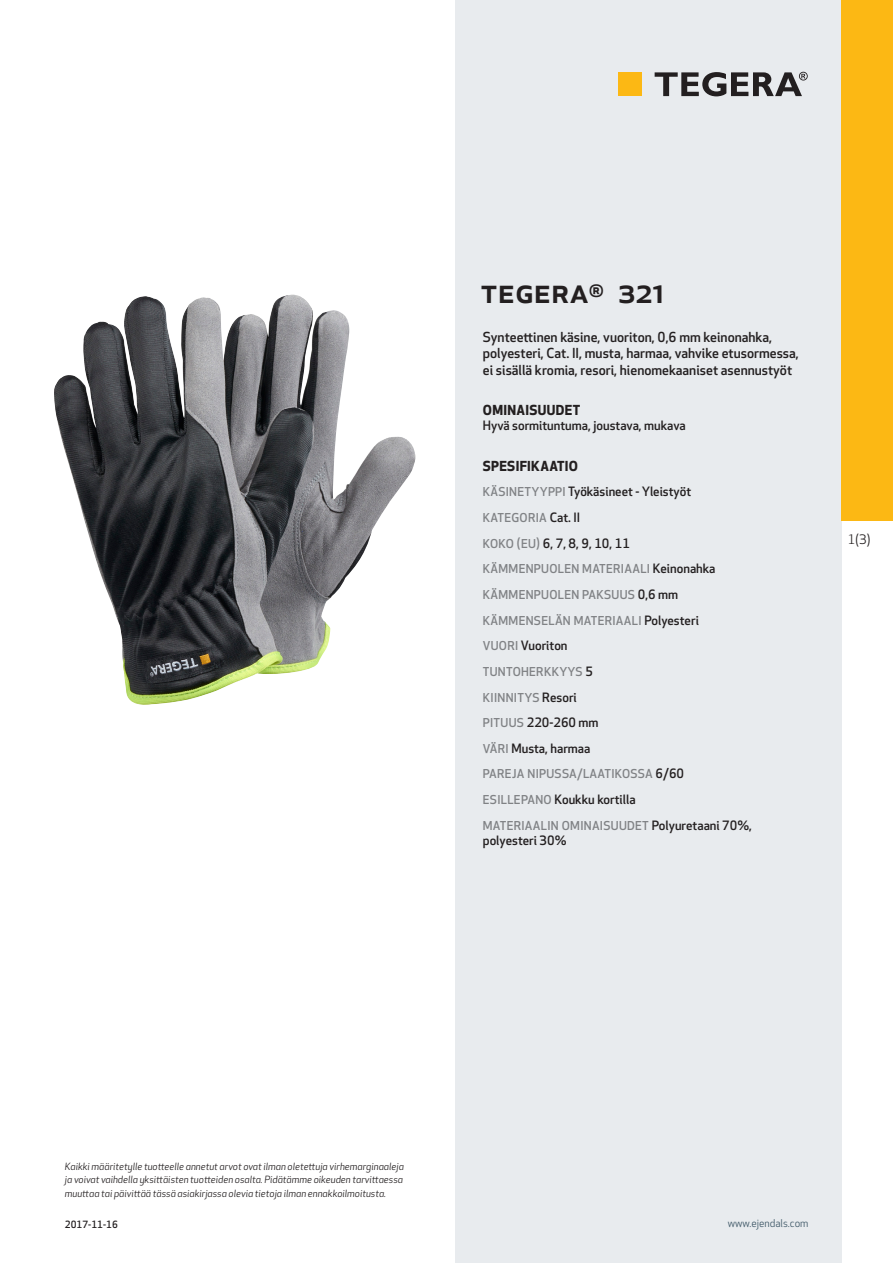
<style>
.page{position:relative;width:893px;height:1263px;background:#fff}
.page>*{position:absolute;margin:0;border:0;box-sizing:border-box;transform-origin:0 0}
.prodname{font:500 34.5px "Apex New";color:#231f20}
.Funktion_body{font:500 13.5px/16.5px "Apex New";color:#231f20}
.Funktion_body-2{font:700 13.5px "Apex New";letter-spacing:.025em;color:#231f20}
.t1{font:12.75px "Apex New";color:#231f20}
.Funktion_body-3{font:500 12.6px "Apex New";color:#231f20}
.Funktion_body-4{font:500 12px "Apex New";letter-spacing:.025em;color:#808285}
.t2{font:10.5px "Apex New";color:#405968}
.t3{font:italic 9.75px/13.5px "Apex New";color:#231f20;text-align:justify}
.Sidfot_datum{font:500 9.75px "Apex New";color:#231f20}
.s1{font-size:12px;color:#808285}
.s2{font-size:12.6px;color:#231f20}
</style>
<div class="page">
<div style="left:455px;top:0;width:387px;height:1263px;background:#e8ebee"></div>
<div style="left:842px;top:0;width:51px;height:520px;background:#fcb814"></div>
<img style="left:54px;top:295px;width:318px;height:410px">
<div style="left:618px;top:72px;width:24px;height:24px;background:#fcb814"></div>
<svg style="left:655px;top:72px;width:153px;height:24px"></svg>
<p class="prodname" style="left:480px;top:267px;width:186px">TEGERA<sup>®</sup> 321</p>
<p class="Funktion_body" style="left:483px;top:328px;width:318px">Synteettinen käsine, vuoriton, 0,6 mm keinonahka, polyesteri, Cat. II, musta, harmaa, vahvike etusormessa, ei sisällä kromia, resori, hienomekaaniset asennustyöt</p>
<p class="Funktion_body-2" style="left:483px;top:400px;width:99px">OMINAISUUDET</p>
<p class="Funktion_body-3" style="left:483px;top:417px;width:204px">Hyvä sormituntuma, joustava, mukava</p>
<p class="Funktion_body-2" style="left:483px;top:456px;width:97px">SPESIFIKAATIO</p>
<p class="Funktion_body-3" style="left:483px;top:483px;width:210px"><span class="s1">KÄSINETYYPPI</span> Työkäsineet - Yleistyöt</p>
<p class="Funktion_body-4" style="left:483px;top:510px;width:99px">KATEGORIA <span class="s2">Cat. II</span></p>
<p class="Funktion_body-3" style="left:483px;top:535px;width:149px"><span class="s1">KOKO (EU)</span> 6, 7, 8, 9, 10, 11</p>
<p class="Funktion_body-4" style="left:483px;top:561px;width:234px">KÄMMENPUOLEN MATERIAALI <span class="s2">Keinonahka</span></p>
<p class="Funktion_body-4" style="left:483px;top:587px;width:197px">KÄMMENPUOLEN PAKSUUS <span class="s2">0,6 mm</span></p>
<p class="Funktion_body-4" style="left:483px;top:612px;width:218px">KÄMMENSELÄN MATERIAALI <span class="s2">Polyesteri</span></p>
<p class="Funktion_body-3" style="left:483px;top:637px;width:86px"><span class="s1">VUORI</span> Vuoriton</p>
<p class="Funktion_body-4" style="left:483px;top:663px;width:112px">TUNTOHERKKYYS <span class="s2">5</span></p>
<p class="Funktion_body-4" style="left:483px;top:689px;width:95px">KIINNITYS <span class="s2">Resori</span></p>
<p class="Funktion_body-3" style="left:483px;top:714px;width:117px"><span class="s1">PITUUS</span> 220-260 mm</p>
<p class="Funktion_body-3" style="left:483px;top:740px;width:109px"><span class="s1">VÄRI</span> Musta, harmaa</p>
<p class="Funktion_body-4" style="left:483px;top:766px;width:203px">PAREJA NIPUSSA/LAATIKOSSA <span class="s2">6/60</span></p>
<p class="Funktion_body-3" style="left:483px;top:791px;width:154px"><span class="s1">ESILLEPANO</span> Koukku kortilla</p>
<p class="Funktion_body-4" style="left:483px;top:817px;width:271px">MATERIAALIN OMINAISUUDET <span class="s2">Polyuretaani 70%,</span></p>
<p class="Funktion_body-3" style="left:483px;top:832px;width:85px">polyesteri 30%</p>
<p class="t1" style="left:848px;top:531px;width:24px">1(3)</p>
<p class="t3" style="left:65px;top:1159px;width:340px">Kaikki määritetylle tuotteelle annetut arvot ovat ilman oletettuja virhemarginaaleja ja voivat vaihdella yksittäisten tuotteiden osalta. Pidätämme oikeuden tarvittaessa muuttaa tai päivittää tässä asiakirjassa olevia tietoja ilman ennakkoilmoitusta.</p>
<p class="Sidfot_datum" style="left:65px;top:1218px;width:54px">2017-11-16</p>
<p class="t2" style="left:728px;top:1217px;width:82px">www.ejendals.com</p>
</div>
